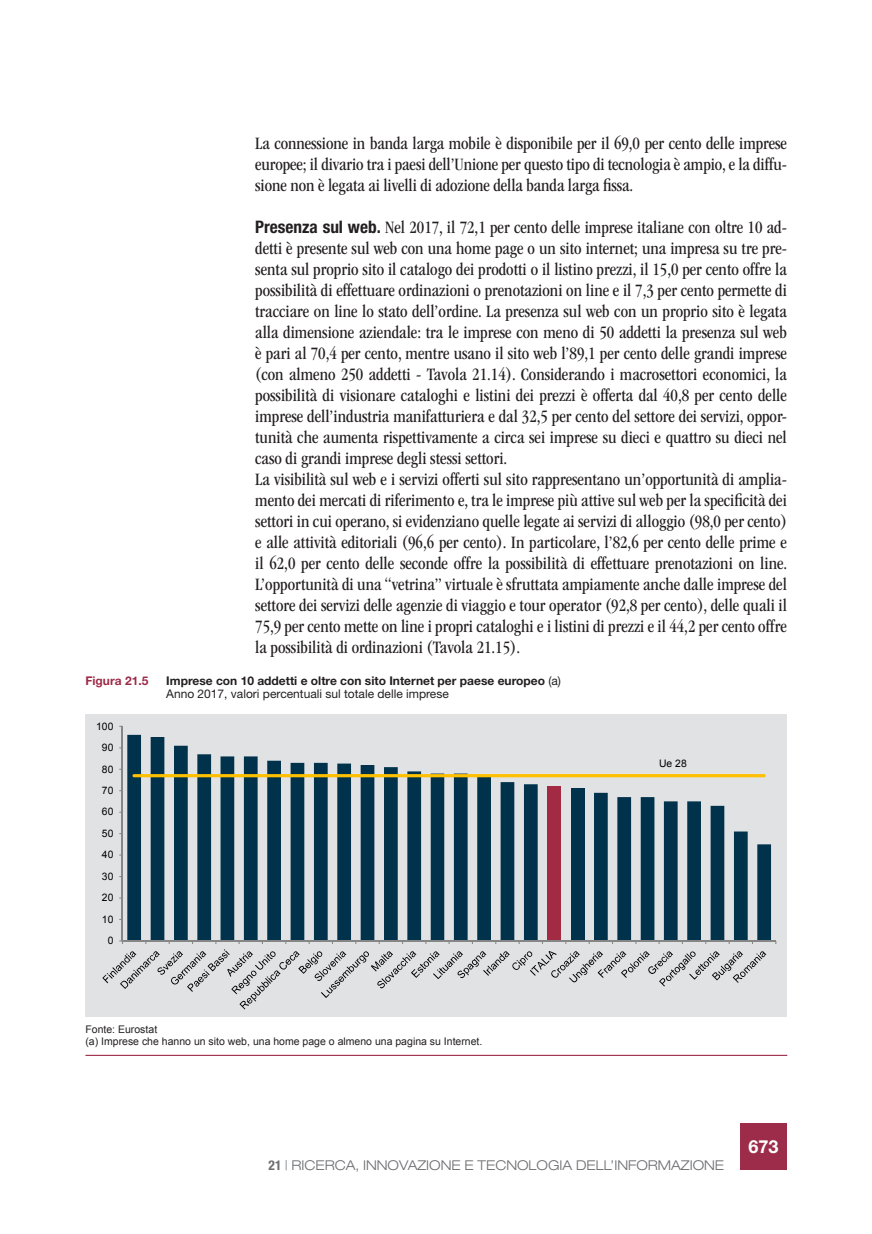
<style>
.page{position:relative;width:872px;height:1234px;background:#fff}
.page>*{position:absolute;margin:0;border:0;box-sizing:border-box;transform-origin:0 0}
.t1{font:condensed 18px/21px "ITC Garamond Std";color:#231f20;text-align:justify}
.t2{font:700 18px "Helvetica Neue LT Std";color:#fff}
.t3{font:300 expanded 13.5px "Helvetica Neue LT Std";color:#6c6d70}
.t4{font:700 12px/13.5px "Helvetica Neue LT Std";color:#231f20}
.t5{font:700 12px "Helvetica Neue LT Std";color:#9c2c49}
.t6{font:10.5px/12px "Arial";color:#231f20}
.t7{font:10.35px "Arial";letter-spacing:-.005em;color:#000}
.s1{font-family:"Helvetica Neue LT Std";font-weight:700;font-size:17.25px}
.s2{font-weight:400}
.s3{font-weight:700;font-stretch:condensed}
</style>
<div class="page">
<div style="left:740px;top:1123px;width:47px;height:46px;background:#9c2c49"></div>
<div style="left:85px;top:714px;width:702px;height:302px;background:#e1e2e4"></div>
<svg style="left:127px;top:734px;width:644px;height:206px"></svg>
<hr style="left:122px;top:726px;width:1px;height:214px;background:#868686">
<hr style="left:122px;top:940px;width:654px;height:1px;background:#868686">
<hr style="left:132px;top:774px;width:633px;height:3px;background:#ffc000;border-radius:2px">
<svg style="left:102px;top:949px;width:664px;height:60px"></svg>
<hr style="left:85px;top:1054px;width:702px;height:1px;background:#9c2c49">
<p class="t1" style="left:255px;top:132px;width:533px">La connessione in banda larga mobile è disponibile per il 69,0 per cento delle imprese europee; il divario tra i paesi dell’Unione per questo tipo di tecnologia è ampio, e la diffu&shy;sione non è legata ai livelli di adozione della banda larga fissa.</p>
<p class="t1" style="left:255px;top:216px;width:533px;text-align:left"><span class="s1">Presenza sul web.</span> Nel 2017, il 72,1 per cento delle imprese italiane con oltre 10 ad&shy;detti è presente sul web con una home page o un sito internet; una impresa su tre pre&shy;senta sul proprio sito il catalogo dei prodotti o il listino prezzi, il 15,0 per cento offre la possibilità di effettuare ordinazioni o prenotazioni on line e il 7,3 per cento permette di tracciare on line lo stato dell’ordine. La presenza sul web con un proprio sito è legata alla dimensione aziendale: tra le imprese con meno di 50 addetti la presenza sul web è pari al 70,4 per cento, mentre usano il sito web l’89,1 per cento delle grandi imprese (con almeno 250 addetti - Tavola 21.14). Considerando i macrosettori economici, la possibilità di visionare cataloghi e listini dei prezzi è offerta dal 40,8 per cento delle imprese dell’industria manifatturiera e dal 32,5 per cento del settore dei servizi, oppor&shy;tunità che aumenta rispettivamente a circa sei imprese su dieci e quattro su dieci nel caso di grandi imprese degli stessi settori.<br>La visibilità sul web e i servizi offerti sul sito rappresentano un’opportunità di amplia&shy;mento dei mercati di riferimento e, tra le imprese più attive sul web per la specificità dei settori in cui operano, si evidenziano quelle legate ai servizi di alloggio (98,0 per cento) e alle attività editoriali (96,6 per cento). In particolare, l’82,6 per cento delle prime e il 62,0 per cento delle seconde offre la possibilità di effettuare prenotazioni on line.<br>L’opportunità di una “vetrina” virtuale è sfruttata ampiamente anche dalle imprese del settore dei servizi delle agenzie di viaggio e tour operator (92,8 per cento), delle quali il 75,9 per cento mette on line i propri cataloghi e i listini di prezzi e il 44,2 per cento offre la possibilità di ordinazioni (Tavola 21.15).</p>
<p class="t5" style="left:85px;top:673px;width:64px">Figura 21.5</p>
<p class="t4" style="left:166px;top:673px;width:396px">Imprese con 10 addetti e oltre con sito Internet per paese europeo <span class="s2">(a)<br>Anno 2017, valori percentuali sul totale delle imprese</span></p>
<p class="t7" style="left:96px;top:719px;width:19px">100</p>
<p class="t7" style="left:102px;top:740px;width:13px">90</p>
<p class="t7" style="left:102px;top:762px;width:13px">80</p>
<p class="t7" style="left:102px;top:783px;width:13px">70</p>
<p class="t7" style="left:102px;top:804px;width:13px">60</p>
<p class="t7" style="left:102px;top:826px;width:13px">50</p>
<p class="t7" style="left:102px;top:847px;width:13px">40</p>
<p class="t7" style="left:102px;top:869px;width:13px">30</p>
<p class="t7" style="left:102px;top:890px;width:13px">20</p>
<p class="t7" style="left:102px;top:912px;width:13px">10</p>
<p class="t7" style="left:108px;top:933px;width:7px">0</p>
<p class="t6" style="left:85px;top:1022px;width:398px">Fonte: Eurostat<br>(a) Imprese che hanno un sito web, una home page o almeno una pagina su Internet.</p>
<p class="t7" style="left:659px;top:756px;width:29px">Ue 28</p>
<p class="t3" style="left:268px;top:1156px;width:457px"><span class="s3">21</span> | RICERCA, INNOVAZIONE E TECNOLOGIA DELL’INFORMAZIONE</p>
<p class="t2" style="left:748px;top:1135px;width:32px">673</p>
</div>
